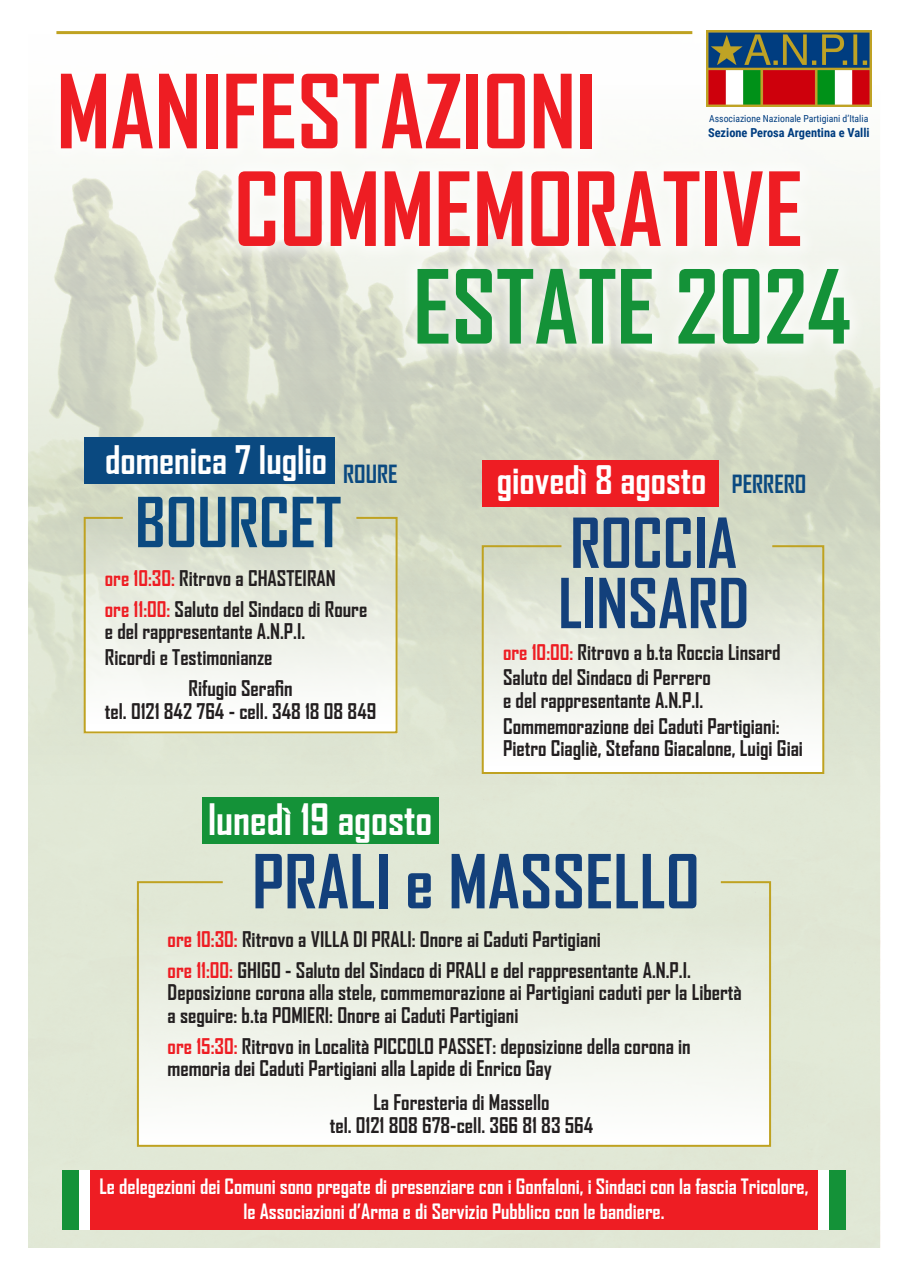
<style>
.page{position:relative;width:908px;height:1276px;background:#fff}
.page>*{position:absolute;margin:0;border:0;box-sizing:border-box;transform-origin:0 0}
.t1{font:700 97.6px "Agency FB";color:#ee1d23}
.t2{font:700 97.6px "Agency FB";color:#149238}
.t3{font:700 71.2px "Agency FB";color:#13407b}
.t4{font:700 65.9px/60.2px "Agency FB";color:#13407b}
.t5{font:700 65.9px "Agency FB";color:#0a4980}
.t6{font:700 41.4px "Agency FB";color:#fff}
.t7{font:700 37.7px "Agency FB";color:#fff}
.t8{font:700 24px "Agency FB";color:#0a4980}
.t9{font:700 20.7px/22.6px "Agency FB";color:#231f20}
.t10{font:700 20.3px/24.4px "Agency FB";color:#fff;text-align:center}
.t11{font:700 12.4px "Roboto Condensed";color:#003d80}
.t12{font:9.7px "Roboto Condensed";color:#003d80}
.s1{color:#ee1d23}
</style>
<div class="page">
<div style="left:28px;top:878px;width:851px;height:369px;background:#e1e8d5"></div>
<img style="left:28px;top:35px;width:851px;height:843px">
<img style="left:706px;top:30px;width:164px;height:76px">
<div style="left:42px;top:55px;width:825px;height:307px;background:#fff;opacity:.65"></div>
<svg style="left:136px;top:880px;width:635px;height:267px"></svg>
<div style="left:202px;top:797px;width:236px;height:47px;background:#149238"></div>
<div style="left:90px;top:1170px;width:727px;height:60px;background:#ee1d23"></div>
<div style="left:62px;top:1170px;width:17px;height:60px;background:#149238"></div>
<div style="left:79px;top:1170px;width:11px;height:60px;background:#fff"></div>
<div style="left:828px;top:1170px;width:17px;height:60px;background:#149238"></div>
<div style="left:817px;top:1170px;width:11px;height:60px;background:#fff"></div>
<hr style="left:56px;top:31px;width:636px;height:3px;background:#bfa221">
<svg style="left:83px;top:516px;width:315px;height:218px"></svg>
<div style="left:84px;top:437px;width:250px;height:47px;background:#0a4980"></div>
<div style="left:482px;top:460px;width:236px;height:47px;background:#ee1d23"></div>
<svg style="left:480px;top:544px;width:344px;height:231px"></svg>
<h1 class="t1" style="left:56px;top:51px;width:541px">MANIFESTAZIONI</h1>
<p class="t12" style="left:709px;top:112px;width:161px">Associazione Nazionale Partigiani d’Italia</p>
<p class="t11" style="left:707px;top:124px;width:163px">Sezione Perosa Argentina e Valli</p>
<h1 class="t1" style="left:234px;top:149px;width:570px">COMMEMORATIVE</h1>
<h1 class="t2" style="left:413px;top:246px;width:440px">ESTATE 2024</h1>
<h3 class="t7" style="left:105px;top:436px;width:223px">domenica 7 luglio</h3>
<h3 class="t5" style="left:135px;top:481px;width:208px">BOURCET</h3>
<p class="t8" style="left:343px;top:459px;width:56px">ROURE</p>
<h3 class="t7" style="left:496px;top:457px;width:211px">giovedì 8 agosto</h3>
<h3 class="t4" style="left:558px;top:511px;width:192px">ROCCIA<br>LINSARD</h3>
<p class="t9" style="left:503px;top:639px;width:279px;line-height:25.4px"><span class="s1">ore 10:00:</span> Ritrovo a b.ta Roccia Linsard<br>Saluto del Sindaco di Perrero</p>
<p class="t9" style="left:503px;top:687px;width:278px;line-height:25.4px">e del rappresentante A.N.P.I.<br>Commemorazione dei Caduti Partigiani:</p>
<p class="t9" style="left:503px;top:736px;width:301px">Pietro Ciagliè, Stefano Giacalone, Luigi Giai</p>
<p class="t8" style="left:731px;top:469px;width:76px">PERRERO</p>
<p class="t9" style="left:105px;top:562px;width:264px;line-height:30.6px"><span class="s1">ore 10:30:</span> Ritrovo a CHASTEIRAN<br><span class="s1">ore 11:00:</span> Saluto del Sindaco di Roure</p>
<p class="t9" style="left:105px;top:618px;width:202px;line-height:25.4px">e del rappresentante A.N.P.I.<br>Ricordi e Testimonianze</p>
<p class="t9" style="left:105px;top:676px;width:273px;text-align:center">Rifugio Serafin<br>tel. 0121 842 764 - cell. 348 18 08 849</p>
<h3 class="t6" style="left:208px;top:793px;width:225px">lunedì 19 agosto</h3>
<h2 class="t3" style="left:252px;top:837px;width:449px">PRALI e MASSELLO</h2>
<p class="t9" style="left:167px;top:923px;width:524px;line-height:30.6px"><span class="s1">ore 10:30:</span> Ritrovo a VILLA DI PRALI: Onore ai Caduti Partigiani<br><span class="s1">ore 11:00:</span> GHIGO - Saluto del Sindaco di PRALI e del rappresentante A.N.P.I.</p>
<p class="t9" style="left:167px;top:980px;width:575px">Deposizione corona alla stele, commemorazione ai Partigiani caduti per la Libertà a seguire: b.ta POMIERI: Onore ai Caduti Partigiani</p>
<p class="t9" style="left:167px;top:1034px;width:524px"><span class="s1">ore 15:30:</span> Ritrovo in Località PICCOLO PASSET: deposizione della corona in memoria dei Caduti Partigiani alla Lapide di Enrico Gay</p>
<p class="t9" style="left:329px;top:1090px;width:265px;text-align:center">La Foresteria di Massello<br>tel. 0121 808 678-cell. 366 81 83 564</p>
<p class="t10" style="left:99px;top:1174px;width:710px">Le delegezioni dei Comuni sono pregate di presenziare con i Gonfaloni, i Sindaci con la fascia Tricolore, le Associazioni d’Arma e di Servizio Pubblico con le bandiere.</p>
</div>
